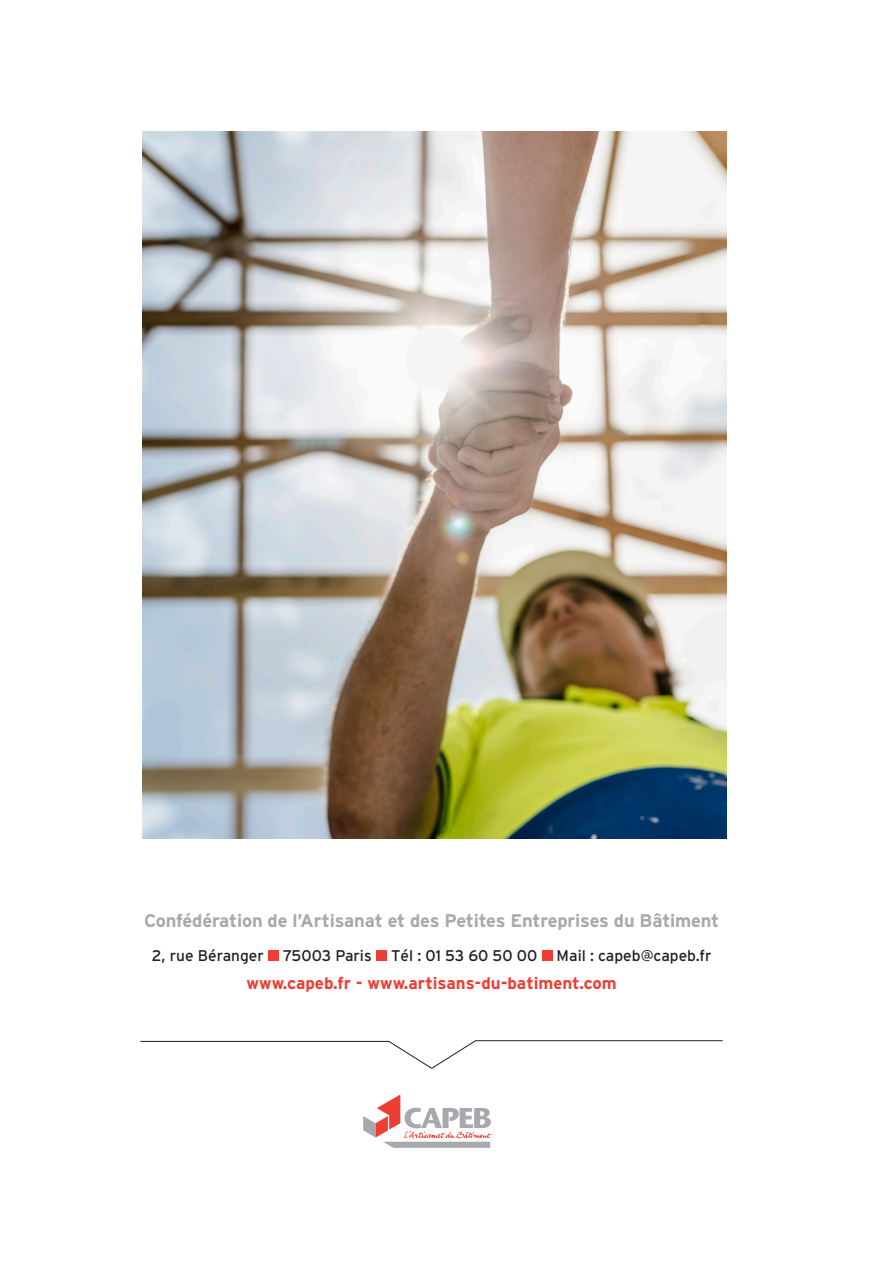
<style>
.page{position:relative;width:893px;height:1263px;background:#fff}
.page>*{position:absolute;margin:0;border:0;box-sizing:border-box;transform-origin:0 0}
.t1{font:700 18.3px "Interstate";letter-spacing:-.01em;color:#a8a9ad}
.t2{font:700 16.8px "Interstate";color:#ee3e34}
.t3{font:15.45px "Interstate";color:#231f20}
</style>
<div class="page">
<img style="left:142px;top:132px;width:585px;height:707px">
<div style="left:268px;top:950px;width:11px;height:11px;background:#ee3e34"></div>
<div style="left:376px;top:950px;width:11px;height:11px;background:#ee3e34"></div>
<div style="left:541px;top:950px;width:11px;height:11px;background:#ee3e34"></div>
<svg style="left:140px;top:1040px;width:583px;height:29px"></svg>
<svg style="left:363px;top:1094px;width:128px;height:54px"></svg>
<p class="t1" style="left:144px;top:910px;width:577px">Confédération de l’Artisanat et des Petites Entreprises du Bâtiment</p>
<p class="t3" style="left:152px;top:947px;width:561px">2, rue Béranger 75003 Paris Tél : 01 53 60 50 00 Mail : capeb@capeb.fr</p>
<p class="t2" style="left:247px;top:974px;width:372px">www.capeb.fr - www.artisans-du-batiment.com</p>
</div>
